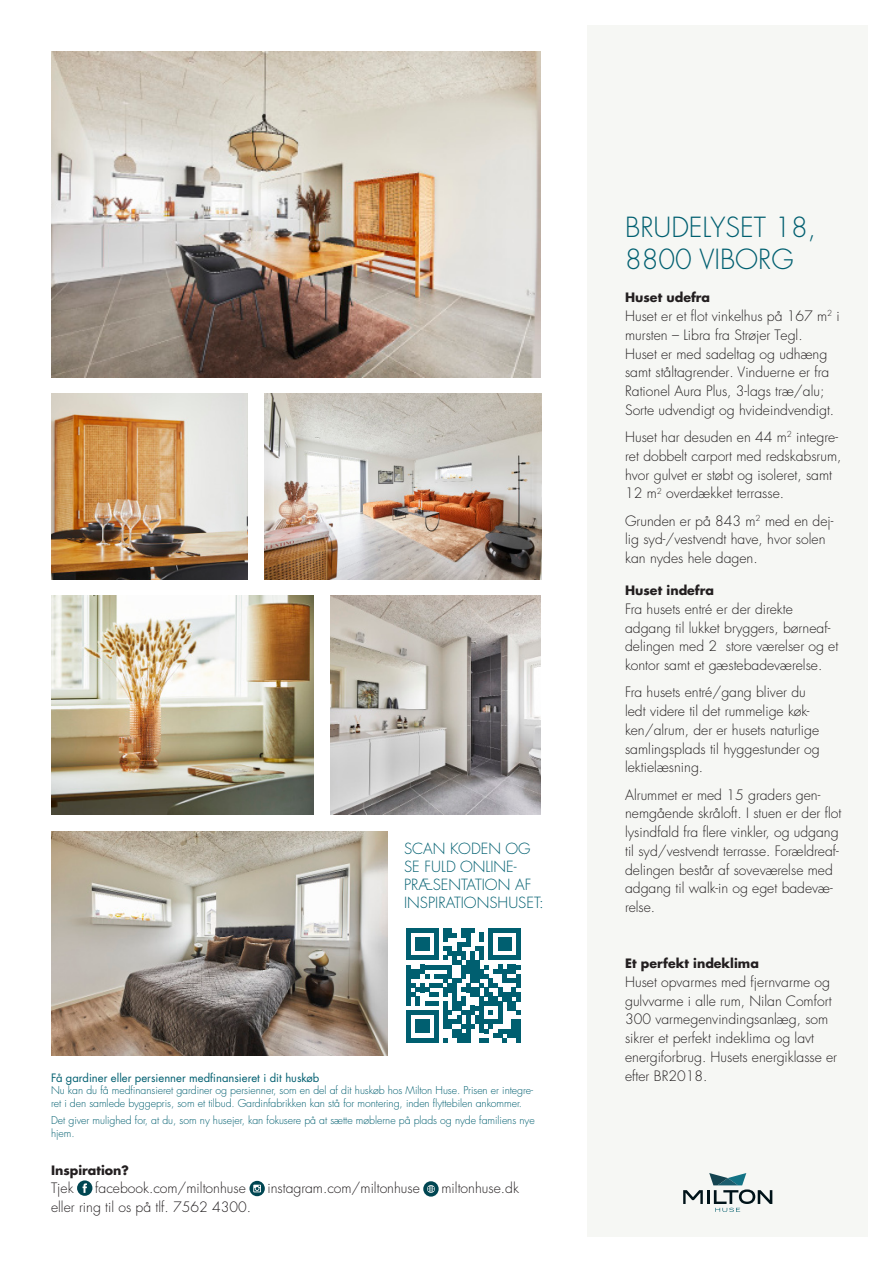
<style>
.page{position:relative;width:893px;height:1263px;background:#fff}
.page>*{position:absolute;margin:0;border:0;box-sizing:border-box;transform-origin:0 0}
.OVERSKRIFTSTYPE_TYND{font:300 27px "Futura LT Pro";color:#005f70}
.OVERSKRIFTSTYPE_TYND-2{font:300 15px/18px "Futura LT Pro";color:#005f70}
.Brødtekst_1_UDEN_ind{font:300 13.95px/18.8px "Futura LT Pro";color:#231f20}
.Mellemrubrik_2{font:700 12.6px "Futura LT Pro";color:#231f20}
.Mellemrubrik_2-2{font:11.25px "Futura LT Pro";color:#005f70}
.Brødtekst_1_UDEN_ind-2{font:300 10.5px/12.6px "Futura LT Pro";letter-spacing:-.005em;color:#005f70}
</style>
<div class="page">
<div style="left:587px;top:26px;width:280px;height:1211px;background:#f6f7f4"></div>
<img style="left:51px;top:51px;width:490px;height:326px">
<img style="left:51px;top:831px;width:337px;height:224px">
<img style="left:51px;top:595px;width:263px;height:219px">
<img style="left:51px;top:394px;width:196px;height:185px">
<img style="left:330px;top:596px;width:211px;height:218px">
<img style="left:264px;top:394px;width:277px;height:185px">
<hr style="left:707px;top:1190px;width:3px;height:14px;background:#00141b">
<svg style="left:683px;top:1190px;width:20px;height:14px"></svg>
<svg style="left:709px;top:1173px;width:63px;height:39px"></svg>
<svg style="left:77px;top:1180px;width:15px;height:16px"></svg>
<svg style="left:249px;top:1181px;width:16px;height:15px"></svg>
<svg style="left:423px;top:1181px;width:16px;height:15px"></svg>
<svg style="left:406px;top:928px;width:115px;height:114px"></svg>
<div style="left:516px;top:1019px;width:5px;height:14px;background:#005f70"></div>
<div style="left:516px;top:1033px;width:5px;height:9px;background:#005f70"></div>
<p class="OVERSKRIFTSTYPE_TYND-2" style="left:404px;top:840px;width:141px">SCAN KODEN OG<br>SE FULD ONLINE-<br>PRÆSENTATION AF<br>INSPIRATIONSHUSET:</p>
<p class="Mellemrubrik_2-2" style="left:51px;top:1070px;width:270px">Få gardiner eller persienner medfinansieret i dit huskøb</p>
<p class="Brødtekst_1_UDEN_ind-2" style="left:51px;top:1084px;width:484px">Nu kan du få medfinansieret gardiner og persienner, som en del af dit huskøb hos Milton Huse. Prisen er integre&shy;ret i den samlede byggepris, som et tilbud. Gardinfabrikken kan stå for montering, inden flyttebilen ankommer.</p>
<p class="Brødtekst_1_UDEN_ind-2" style="left:51px;top:1114px;width:485px">Det giver mulighed for, at du, som ny husejer, kan fokusere på at sætte møblerne på plads og nyde familiens nye hjem.</p>
<p class="Mellemrubrik_2" style="left:51px;top:1160px;width:80px">Inspiration?</p>
<p class="Brødtekst_1_UDEN_ind" style="left:51px;top:1179px;width:24px">Tjek</p>
<p class="Brødtekst_1_UDEN_ind" style="left:95px;top:1179px;width:152px">facebook.com/miltonhuse</p>
<p class="Brødtekst_1_UDEN_ind" style="left:267px;top:1179px;width:154px">instagram.com/miltonhuse</p>
<p class="Brødtekst_1_UDEN_ind" style="left:441px;top:1179px;width:79px">miltonhuse.dk</p>
<p class="Brødtekst_1_UDEN_ind" style="left:51px;top:1197px;width:202px">eller ring til os på tlf. 7562 4300.</p>
<p class="OVERSKRIFTSTYPE_TYND" style="left:625px;top:209px;width:193px">BRUDELYSET 18,</p>
<p class="OVERSKRIFTSTYPE_TYND" style="left:625px;top:241px;width:170px">8800 VIBORG</p>
<p class="Mellemrubrik_2" style="left:625px;top:288px;width:87px">Huset udefra</p>
<p class="Brødtekst_1_UDEN_ind" style="left:625px;top:307px;width:216px">Huset er et flot vinkelhus på 167 m<sup>2</sup> i mursten – Libra fra Strøjer Tegl.<br>Huset er med sadeltag og udhæng samt ståltagrender. Vinduerne er fra Rationel Aura Plus, 3-lags træ/alu; Sorte udvendigt og hvideindvendigt.</p>
<p class="Brødtekst_1_UDEN_ind" style="left:625px;top:428px;width:218px">Huset har desuden en 44 m<sup>2</sup> integre&shy;ret dobbelt carport med redskabsrum, hvor gulvet er støbt og isoleret, samt 12 m<sup>2</sup> overdækket terrasse.</p>
<p class="Brødtekst_1_UDEN_ind" style="left:625px;top:511px;width:210px">Grunden er på 843 m<sup>2</sup> med en dej&shy;lig syd-/vestvendt have, hvor solen kan nydes hele dagen.</p>
<p class="Mellemrubrik_2" style="left:625px;top:581px;width:90px">Huset indefra</p>
<p class="Brødtekst_1_UDEN_ind" style="left:625px;top:599px;width:215px">Fra husets entré er der direkte adgang til lukket bryggers, børneaf&shy;delingen med 2 store værelser og et kontor samt et gæstebadeværelse.</p>
<p class="Brødtekst_1_UDEN_ind" style="left:625px;top:683px;width:196px">Fra husets entré/gang bliver du ledt videre til det rummelige køk&shy;ken/alrum, der er husets naturlige samlingsplads til hyggestunder og lektielæsning.</p>
<p class="Brødtekst_1_UDEN_ind" style="left:625px;top:785px;width:218px">Alrummet er med 15 graders gen&shy;nemgående skråloft. I stuen er der flot lysindfald fra flere vinkler, og udgang til syd/vestvendt terrasse. Forældreaf&shy;delingen består af soveværelse med adgang til walk-in og eget badevæ&shy;relse.</p>
<p class="Mellemrubrik_2" style="left:625px;top:953px;width:135px">Et perfekt indeklima</p>
<p class="Brødtekst_1_UDEN_ind" style="left:625px;top:972px;width:214px">Huset opvarmes med fjernvarme og gulvvarme i alle rum, Nilan Comfort<br>300 varmegenvindingsanlæg, som sikrer et perfekt indeklima og lavt energiforbrug. Husets energiklasse er efter BR2018.</p>
</div>
